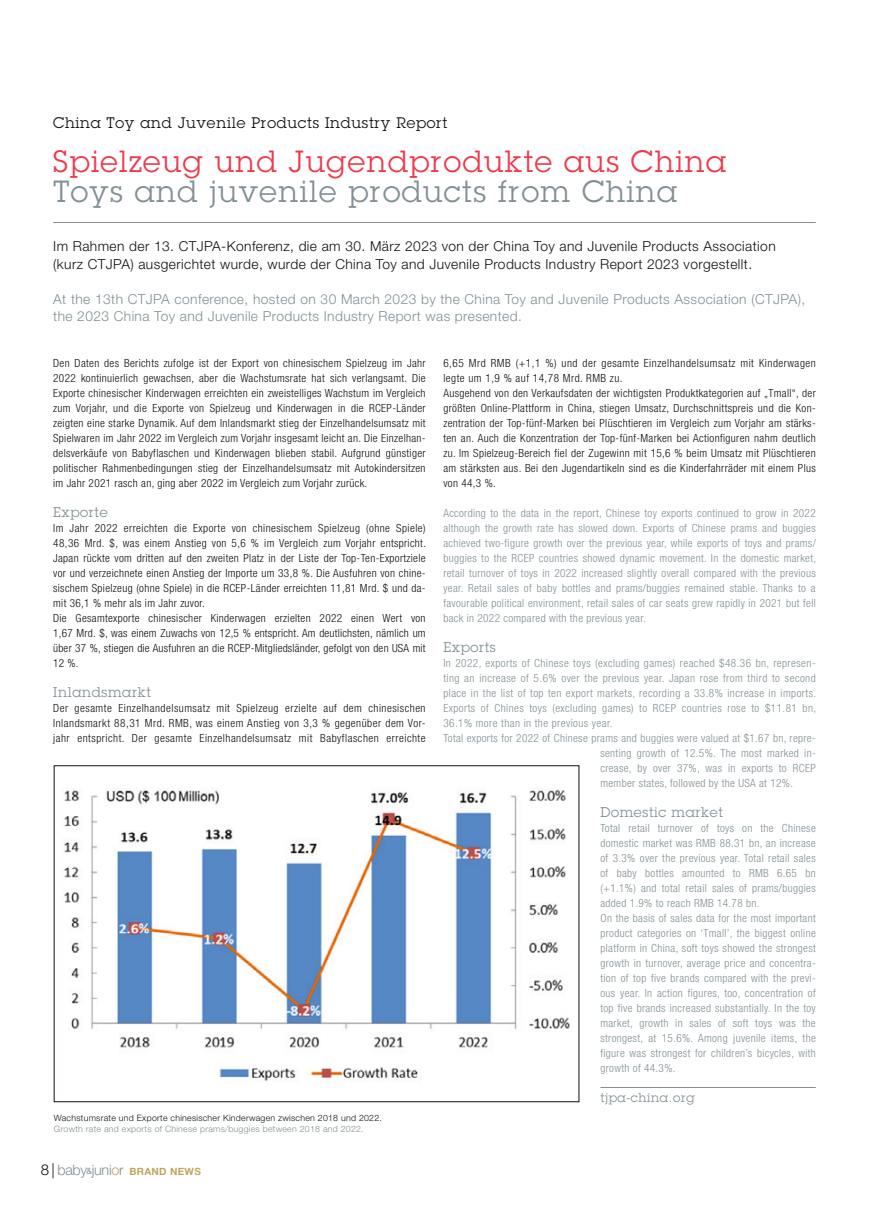
<style>
.page{position:relative;width:869px;height:1205px;background:#fff}
.page>*{position:absolute;margin:0;border:0;box-sizing:border-box;transform-origin:0 0}
.Headline_deutsch{font:30px "Lubalin Graph LT";letter-spacing:.05em;color:#ef3a4c}
.Headline_englisch{font:30px "Lubalin Graph LT";letter-spacing:.05em;color:#829095}
.Dachzeile{font:15px "Lubalin Graph LT";letter-spacing:.05em;color:#11110f}
.t1{font:300 14.38px "Helvetica Neue LT LT45";letter-spacing:-.02em;color:#829095}
.Vorspann{font:300 13.75px/17.5px "Helvetica Neue LT LT45";letter-spacing:.03em;color:#11110f}
.Vorspann-2{font:300 13.75px/17.5px "Helvetica Neue LT LT45";letter-spacing:.03em;color:#829095}
.Zwischenüberschrift_Zitat{font:13.75px "Lubalin Graph LT";letter-spacing:.05em;color:#829095}
.Grundtext_deutsch{font:13.75px "Lubalin Graph LT";letter-spacing:.05em;color:#829095}
.Weblink{font:12.5px "Lubalin Graph LT";letter-spacing:.05em;color:#829095}
.Grundtext_deutsch-2{font:11.25px/15px "Helvetica Neue LT LT47 Light Cond";letter-spacing:.03em;color:#11110f;text-align:justify}
.Grundtext_englisch{font:11.25px/15px "Helvetica Neue LT LT47 Light Cond";letter-spacing:.03em;color:#829095;text-align:justify}
.Bildunterschrift_deutsch{font:300 8.75px "Helvetica Neue LT LT45";letter-spacing:.03em;color:#11110f}
.Bildunterschrift_englisch{font:300 8.75px "Helvetica Neue LT LT45";letter-spacing:.03em;color:#829095}
.s1{font-size:15px;color:#11110f}
.s2{font-family:"Helvetica Neue LT LT55 Roman";font-weight:400;font-size:8.75px}
.s3{color:#bfa661}
.s4{font-family:"Helvetica Neue LT LT75";font-weight:700;font-size:10px;color:#bfa661}
</style>
<div class="page">
<hr style="left:53px;top:222px;width:762px;height:1px;background:#829095">
<hr style="left:600px;top:1087px;width:215px;height:1px;background:#829095">
<img style="left:62px;top:788px;width:508px;height:293px">
<p class="Dachzeile" style="left:53px;top:113px;width:395px">China Toy and Juvenile Products Industry Report</p>
<p class="Headline_deutsch" style="left:53px;top:142px;width:673px">Spielzeug und Jugendprodukte aus China</p>
<p class="Headline_englisch" style="left:53px;top:172px;width:625px">Toys and juvenile products from China</p>
<p class="Vorspann" style="left:53px;top:237px;width:723px">Im Rahmen der 13. CTJPA-Konferenz, die am 30. März 2023 von der China Toy and Juvenile Products Association (kurz CTJPA) ausgerichtet wurde, wurde der China Toy and Juvenile Products Industry Report 2023 vorgestellt.</p>
<p class="Vorspann-2" style="left:53px;top:290px;width:753px">At the 13th CTJPA conference, hosted on 30 March 2023 by the China Toy and Juvenile Products Association (CTJPA), the 2023 China Toy and Juvenile Products Industry Report was presented.</p>
<p class="Grundtext_deutsch-2" style="left:53px;top:355px;width:374px">Den Daten des Berichts zufolge ist der Export von chinesischem Spielzeug im Jahr 2022 kontinuierlich gewachsen, aber die Wachstumsrate hat sich verlangsamt. Die Exporte chinesischer Kinderwagen erreichten ein zweistelliges Wachstum im Vergleich zum Vorjahr, und die Exporte von Spielzeug und Kinderwagen in die RCEP-Länder zeigten eine starke Dynamik. Auf dem Inlandsmarkt stieg der Einzelhandelsumsatz mit Spielwaren im Jahr 2022 im Vergleich zum Vorjahr insgesamt leicht an. Die Einzelhan&shy;delsverkäufe von Babyflaschen und Kinderwagen blieben stabil. Aufgrund günstiger politischer Rahmenbedingungen stieg der Einzelhandelsumsatz mit Autokindersitzen im Jahr 2021 rasch an, ging aber 2022 im Vergleich zum Vorjahr zurück.</p>
<p class="Grundtext_deutsch" style="left:53px;top:503px;width:56px">Exporte</p>
<p class="Grundtext_deutsch-2" style="left:53px;top:520px;width:374px">Im Jahr 2022 erreichten die Exporte von chinesischem Spielzeug (ohne Spiele)<br>48,36 Mrd. $, was einem Anstieg von 5,6 % im Vergleich zum Vorjahr entspricht.<br>Japan rückte vom dritten auf den zweiten Platz in der Liste der Top-Ten-Exportziele vor und verzeichnete einen Anstieg der Importe um 33,8 %. Die Ausfuhren von chine&shy;sischem Spielzeug (ohne Spiele) in die RCEP-Länder erreichten 11,81 Mrd. $ und da&shy;mit 36,1 % mehr als im Jahr zuvor.</p>
<p class="Grundtext_deutsch-2" style="left:53px;top:610px;width:374px">Die Gesamtexporte chinesischer Kinderwagen erzielten 2022 einen Wert von 1,67 Mrd. $, was einem Zuwachs von 12,5 % entspricht. Am deutlichsten, nämlich um über 37 %, stiegen die Ausfuhren an die RCEP-Mitgliedsländer, gefolgt von den USA mit 12 %.</p>
<p class="Grundtext_deutsch" style="left:53px;top:683px;width:99px">Inlandsmarkt</p>
<p class="Grundtext_deutsch-2" style="left:53px;top:700px;width:374px">Der gesamte Einzelhandelsumsatz mit Spielzeug erzielte auf dem chinesischen Inlandsmarkt 88,31 Mrd. RMB, was einem Anstieg von 3,3 % gegenüber dem Vor&shy;jahr entspricht. Der gesamte Einzelhandelsumsatz mit Babyflaschen erreichte</p>
<p class="Grundtext_deutsch-2" style="left:443px;top:355px;width:374px">6,65 Mrd RMB (+1,1 %) und der gesamte Einzelhandelsumsatz mit Kinderwagen legte um 1,9 % auf 14,78 Mrd. RMB zu.</p>
<p class="Grundtext_deutsch-2" style="left:443px;top:385px;width:374px">Ausgehend von den Verkaufsdaten der wichtigsten Produktkategorien auf „Tmall“, der größten Online-Plattform in China, stiegen Umsatz, Durchschnittspreis und die Kon&shy;zentration der Top-fünf-Marken bei Plüschtieren im Vergleich zum Vorjahr am stärks&shy;ten an. Auch die Konzentration der Top-fünf-Marken bei Actionfiguren nahm deutlich zu. Im Spielzeug-Bereich fiel der Zugewinn mit 15,6 % beim Umsatz mit Plüschtieren am stärksten aus. Bei den Jugendartikeln sind es die Kinderfahrräder mit einem Plus von 44,3 %.</p>
<p class="Grundtext_englisch" style="left:443px;top:505px;width:374px">According to the data in the report, Chinese toy exports continued to grow in 2022 although the growth rate has slowed down. Exports of Chinese prams and buggies achieved two-figure growth over the previous year, while exports of toys and prams/ buggies to the RCEP countries showed dynamic movement. In the domestic market, retail turnover of toys in 2022 increased slightly overall compared with the previous year. Retail sales of baby bottles and prams/buggies remained stable. Thanks to a favourable political environment, retail sales of car seats grew rapidly in 2021 but fell back in 2022 compared with the previous year.</p>
<p class="Zwischenüberschrift_Zitat" style="left:443px;top:638px;width:54px">Exports</p>
<p class="Grundtext_englisch" style="left:443px;top:655px;width:374px">In 2022, exports of Chinese toys (excluding games) reached $48.36 bn, represen&shy;ting an increase of 5.6% over the previous year. Japan rose from third to second place in the list of top ten export markets, recording a 33.8% increase in imports.<br>Exports of Chines toys (excluding games) to RCEP countries rose to $11.81 bn, 36.1% more than in the previous year.</p>
<p class="Grundtext_englisch" style="left:600px;top:730px;width:217px;text-indent:-157px">Total exports for 2022 of Chinese prams and buggies were valued at $1.67 bn, repre&shy;senting growth of 12.5%. The most marked in&shy;crease, by over 37%, was in exports to RCEP member states, followed by the USA at 12%.</p>
<p class="Zwischenüberschrift_Zitat" style="left:600px;top:803px;width:124px">Domestic market</p>
<p class="Grundtext_englisch" style="left:600px;top:820px;width:217px">Total retail turnover of toys on the Chinese domestic market was RMB 88.31 bn, an increase of 3.3% over the previous year. Total retail sales of baby bottles amounted to RMB 6.65 bn (+1.1%) and total retail sales of prams/buggies added 1.9% to reach RMB 14.78 bn.</p>
<p class="Grundtext_englisch" style="left:600px;top:910px;width:217px">On the basis of sales data for the most important product categories on ‘Tmall’, the biggest online platform in China, soft toys showed the strongest growth in turnover, average price and concentra&shy;tion of top five brands compared with the previ&shy;ous year. In action figures, too, concentration of top five brands increased substantially. In the toy market, growth in sales of soft toys was the strongest, at 15.6%. Among juvenile items, the figure was strongest for children’s bicycles, with growth of 44.3%.</p>
<p class="Weblink" style="left:600px;top:1089px;width:96px">tjpa-china.org</p>
<p class="Bildunterschrift_deutsch" style="left:54px;top:1113px;width:329px">Wachstumsrate und Exporte chinesischer Kinderwagen zwischen 2018 und 2022.</p>
<p class="Bildunterschrift_englisch" style="left:54px;top:1123px;width:311px">Growth rate and exports of Chinese prams/buggies between 2018 and 2022.</p>
<p class="t1" style="left:41px;top:1160px;width:161px"><span class="s1">8 |</span> baby<span class="s2">&amp;</span>juni<span class="s3">o</span>r <span class="s4">BRAND NEWS</span></p>
</div>
